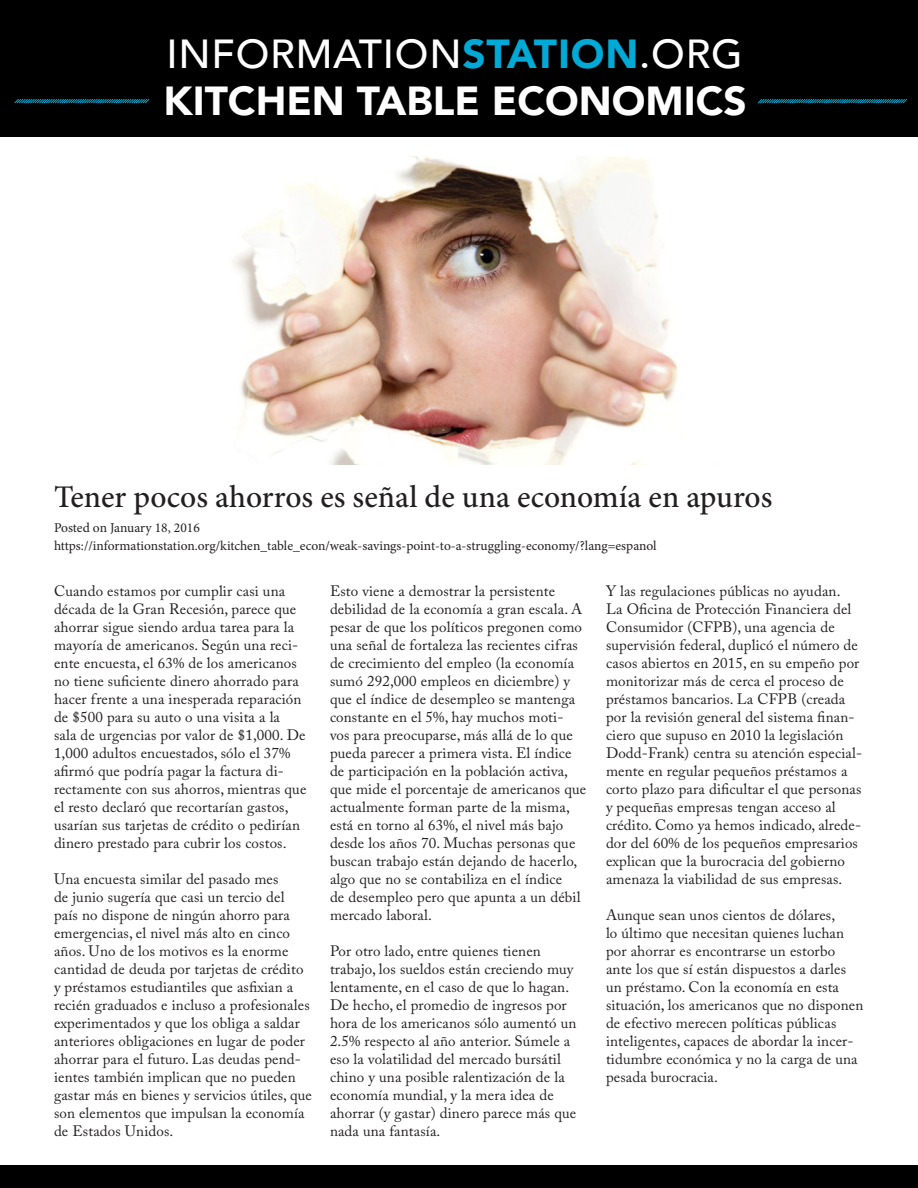
<style>
.page{position:relative;width:918px;height:1188px;background:#fff}
.page>*{position:absolute;margin:0;border:0;box-sizing:border-box;transform-origin:0 0}
.t1{font:500 40.5px "Avenir";letter-spacing:.02em;color:#fff}
.t2{font:900 40.5px "Avenir";color:#fff}
.t3{font:500 31.5px "Minion Pro";color:#231f20}
.t4{font:15px/18px "Adobe Caslon Pro";letter-spacing:.01em;color:#231f20}
.t5{font:13.5px "Minion Pro";letter-spacing:-.005em;color:#231f20}
.s1{font-weight:900;color:#00aad6}
</style>
<div class="page">
<div style="left:0;top:0;width:918px;height:137px;background:#000"></div>
<svg style="left:14px;top:99px;width:136px;height:5px"></svg>
<svg style="left:757px;top:99px;width:151px;height:5px"></svg>
<div style="left:0;top:1166px;width:918px;height:22px;background:#000"></div>
<img style="left:233px;top:156px;width:445px;height:308px">
<p class="t1" style="left:166px;top:19px;width:578px">INFORMATION<span class="s1">STATION</span>.ORG</p>
<p class="t2" style="left:164px;top:66px;width:585px">KITCHEN TABLE ECONOMICS</p>
<p class="t3" style="left:54px;top:476px;width:720px">Tener pocos ahorros es señal de una economía en apuros</p>
<p class="t5" style="left:54px;top:519px;width:147px">Posted on January 18, 2016</p>
<p class="t5" style="left:54px;top:537px;width:604px">https://informationstation.org/kitchen_table_econ/weak-savings-point-to-a-struggling-economy/?lang=espanol</p>
<p class="t4" style="left:606px;top:582px;width:258px">Y las regulaciones públicas no ayudan.<br>La Oficina de Protección Financiera del Consumidor (CFPB), una agencia de supervisión federal, duplicó el número de casos abiertos en 2015, en su empeño por monitorizar más de cerca el proceso de préstamos bancarios. La CFPB (creada por la revisión general del sistema finan&shy;ciero que supuso en 2010 la legislación Dodd-Frank) centra su atención especial&shy;mente en regular pequeños préstamos a corto plazo para dificultar el que personas y pequeñas empresas tengan acceso al crédito. Como ya hemos indicado, alrede&shy;dor del 60% de los pequeños empresarios explican que la burocracia del gobierno amenaza la viabilidad de sus empresas.</p>
<p class="t4" style="left:606px;top:906px;width:259px">Aunque sean unos cientos de dólares,<br>lo último que necesitan quienes luchan por ahorrar es encontrarse un estorbo ante los que sí están dispuestos a darles un préstamo. Con la economía en esta situación, los americanos que no disponen de efectivo merecen políticas públicas inteligentes, capaces de abordar la incer&shy;tidumbre económica y no la carga de una pesada burocracia.</p>
<p class="t4" style="left:54px;top:582px;width:254px">Cuando estamos por cumplir casi una década de la Gran Recesión, parece que ahorrar sigue siendo ardua tarea para la mayoría de americanos. Según una reci&shy;ente encuesta, el 63% de los americanos no tiene suficiente dinero ahorrado para hacer frente a una inesperada reparación de $500 para su auto o una visita a la<br>sala de urgencias por valor de $1,000. De 1,000 adultos encuestados, sólo el 37% afirmó que podría pagar la factura di&shy;rectamente con sus ahorros, mientras que el resto declaró que recortarían gastos, usarían sus tarjetas de crédito o pedirían dinero prestado para cubrir los costos.</p>
<p class="t4" style="left:54px;top:870px;width:260px">Una encuesta similar del pasado mes<br>de junio sugería que casi un tercio del país no dispone de ningún ahorro para emergencias, el nivel más alto en cinco años. Uno de los motivos es la enorme cantidad de deuda por tarjetas de crédito y préstamos estudiantiles que asfixian a recién graduados e incluso a profesionales experimentados y que los obliga a saldar anteriores obligaciones en lugar de poder ahorrar para el futuro. Las deudas pend&shy;ientes también implican que no pueden gastar más en bienes y servicios útiles, que son elementos que impulsan la economía de Estados Unidos.</p>
<p class="t4" style="left:330px;top:582px;width:258px">Esto viene a demostrar la persistente debilidad de la economía a gran escala. A pesar de que los políticos pregonen como una señal de fortaleza las recientes cifras de crecimiento del empleo (la economía sumó 292,000 empleos en diciembre) y que el índice de desempleo se mantenga constante en el 5%, hay muchos moti&shy;vos para preocuparse, más allá de lo que pueda parecer a primera vista. El índice de participación en la población activa, que mide el porcentaje de americanos que actualmente forman parte de la misma, está en torno al 63%, el nivel más bajo desde los años 70. Muchas personas que buscan trabajo están dejando de hacerlo, algo que no se contabiliza en el índice<br>de desempleo pero que apunta a un débil mercado laboral.</p>
<p class="t4" style="left:330px;top:942px;width:248px">Por otro lado, entre quienes tienen trabajo, los sueldos están creciendo muy lentamente, en el caso de que lo hagan.<br>De hecho, el promedio de ingresos por hora de los americanos sólo aumentó un 2.5% respecto al año anterior. Súmele a eso la volatilidad del mercado bursátil chino y una posible ralentización de la economía mundial, y la mera idea de ahorrar (y gastar) dinero parece más que nada una fantasía.</p>
</div>
